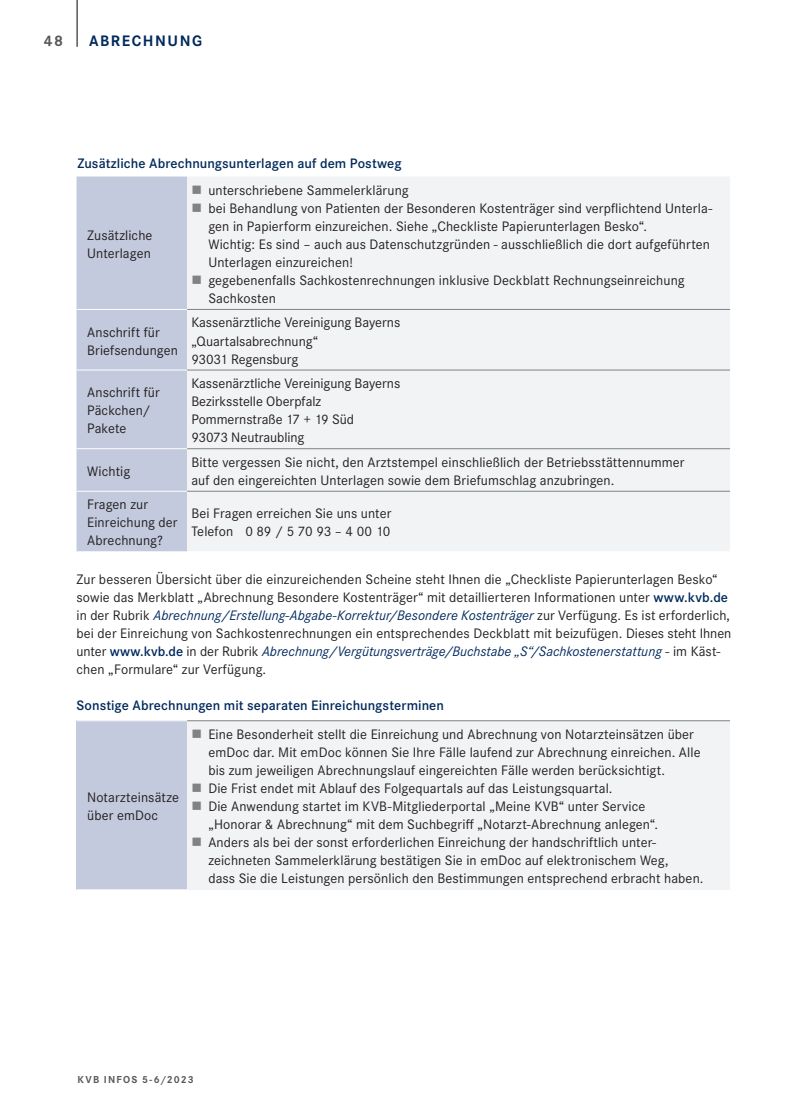
<style>
.page{position:relative;width:808px;height:1106px;background:#fff}
.page>*{position:absolute;margin:0;border:0;box-sizing:border-box;transform-origin:0 0}
.t1{font:700 15.75px "Corporate S";letter-spacing:.1em;color:#00295c}
.t2{font:700 15.75px "Corporate S";color:#57585a}
.t3{font:14.25px/18px "Corporate S";letter-spacing:.005em;color:#231f20}
.t4{font:600 14.25px "Corporate S";letter-spacing:.005em;color:#00295c}
.t5{font:700 10.5px "Corporate S";letter-spacing:.11em;color:#57585a}
.s1{font-weight:600;color:#00295c}
.s2{font-style:italic;color:#00295c}
</style>
<div class="page">
<hr style="left:77px;top:0;width:1px;height:47px;background:#231f20">
<div style="left:77px;top:176px;width:110px;height:375px;background:#c3cadd"></div>
<div style="left:187px;top:177px;width:543px;height:374px;background:#f2f3f4"></div>
<hr style="left:187px;top:309px;width:543px;height:1px;background:#808285">
<hr style="left:187px;top:370px;width:543px;height:1px;background:#808285">
<hr style="left:187px;top:448px;width:543px;height:1px;background:#808285">
<hr style="left:187px;top:491px;width:543px;height:1px;background:#808285">
<hr style="left:77px;top:309px;width:110px;height:1px;background:#fff">
<hr style="left:77px;top:370px;width:110px;height:1px;background:#fff">
<hr style="left:77px;top:448px;width:110px;height:1px;background:#fff">
<hr style="left:77px;top:491px;width:110px;height:1px;background:#fff">
<div style="left:77px;top:720px;width:110px;height:169px;background:#c3cadd"></div>
<div style="left:187px;top:720px;width:543px;height:169px;background:#f2f3f4"></div>
<hr style="left:187px;top:720px;width:543px;height:1px;background:#808285">
<hr style="left:77px;top:720px;width:110px;height:1px;background:#fff">
<svg style="left:193px;top:185px;width:8px;height:8px"></svg>
<svg style="left:193px;top:203px;width:8px;height:9px"></svg>
<svg style="left:193px;top:275px;width:8px;height:9px"></svg>
<p class="t2" style="left:44px;top:30px;width:21px">48</p>
<p class="t1" style="left:89px;top:30px;width:115px">ABRECHNUNG</p>
<p class="t4" style="left:77px;top:154px;width:326px">Zusätzliche Abrechnungsunterlagen auf dem Postweg</p>
<p class="t3" style="left:87px;top:225px;width:67px">Zusätzliche<br>Unterlagen</p>
<p class="t3" style="left:208px;top:180px;width:505px">unterschriebene Sammelerklärung<br>bei Behandlung von Patienten der Besonderen Kostenträger sind verpflichtend Unterla&shy;gen in Papierform einzureichen. Siehe „Checkliste Papierunterlagen Besko“.<br>Wichtig: Es sind – auch aus Datenschutzgründen - ausschließlich die dort aufgeführten Unterlagen einzureichen!<br>gegebenenfalls Sachkostenrechnungen inklusive Deckblatt Rechnungseinreichung Sachkosten</p>
<p class="t3" style="left:87px;top:322px;width:92px">Anschrift für<br>Briefsendungen</p>
<p class="t3" style="left:191px;top:313px;width:210px">Kassenärztliche Vereinigung Bayerns „Quartalsabrechnung“<br>93031 Regensburg</p>
<p class="t3" style="left:87px;top:383px;width:74px">Anschrift für<br>Päckchen/<br>Pakete</p>
<p class="t3" style="left:191px;top:374px;width:210px">Kassenärztliche Vereinigung Bayerns<br>Bezirksstelle Oberpfalz<br>Pommernstraße 17 + 19 Süd<br>93073 Neutraubling</p>
<p class="t3" style="left:87px;top:461px;width:45px">Wichtig</p>
<p class="t3" style="left:191px;top:452px;width:495px">Bitte vergessen Sie nicht, den Arztstempel einschließlich der Betriebsstättennummer auf den eingereichten Unterlagen sowie dem Briefumschlag anzubringen.</p>
<p class="t3" style="left:87px;top:495px;width:92px">Fragen zur<br>Einreichung der<br>Abrechnung?</p>
<p class="t3" style="left:191px;top:504px;width:202px">Bei Fragen erreichen Sie uns unter<br>Telefon 0 89 / 5 70 93 – 4 00 10</p>
<p class="t3" style="left:77px;top:569px;width:656px">Zur besseren Übersicht über die einzureichenden Scheine steht Ihnen die „Checkliste Papierunterlagen Besko“ sowie das Merkblatt „Abrechnung Besondere Kostenträger“ mit detaillierteren Informationen unter <span class="s1">www.kvb.de </span>in der Rubrik <span class="s2">Abrechnung/Erstellung-Abgabe-Korrektur/Besondere Kostenträger</span> zur Verfügung. Es ist erforderlich, bei der Einreichung von Sachkostenrechnungen ein entsprechendes Deckblatt mit beizufügen. Dieses steht Ihnen unter <span class="s1">www.kvb.de</span> in der Rubrik <span class="s2">Abrechnung/Vergütungsverträge/Buchstabe „S“/Sachkostenerstattung</span> - im Käst&shy;chen „Formulare“ zur Verfügung.</p>
<p class="t4" style="left:77px;top:696px;width:369px">Sonstige Abrechnungen mit separaten Einreichungsterminen</p>
<p class="t3" style="left:87px;top:788px;width:93px">Notarzteinsätze über emDoc</p>
<p class="t3" style="left:208px;top:724px;width:497px">Eine Besonderheit stellt die Einreichung und Abrechnung von Notarzteinsätzen über emDoc dar. Mit emDoc können Sie Ihre Fälle laufend zur Abrechnung einreichen. Alle bis zum jeweiligen Abrechnungslauf eingereichten Fälle werden berücksichtigt.<br>Die Frist endet mit Ablauf des Folgequartals auf das Leistungsquartal.<br>Die Anwendung startet im KVB-Mitgliederportal „Meine KVB“ unter Service<br>„Honorar &amp; Abrechnung“ mit dem Suchbegriff „Notarzt-Abrechnung anlegen“.<br>Anders als bei der sonst erforderlichen Einreichung der handschriftlich unter&shy;zeichneten Sammelerklärung bestätigen Sie in emDoc auf elektronischem Weg,<br>dass Sie die Leistungen persönlich den Bestimmungen entsprechend erbracht haben.</p>
<p class="t5" style="left:77px;top:1072px;width:118px">KVB INFOS 5-6/2023</p>
</div>
